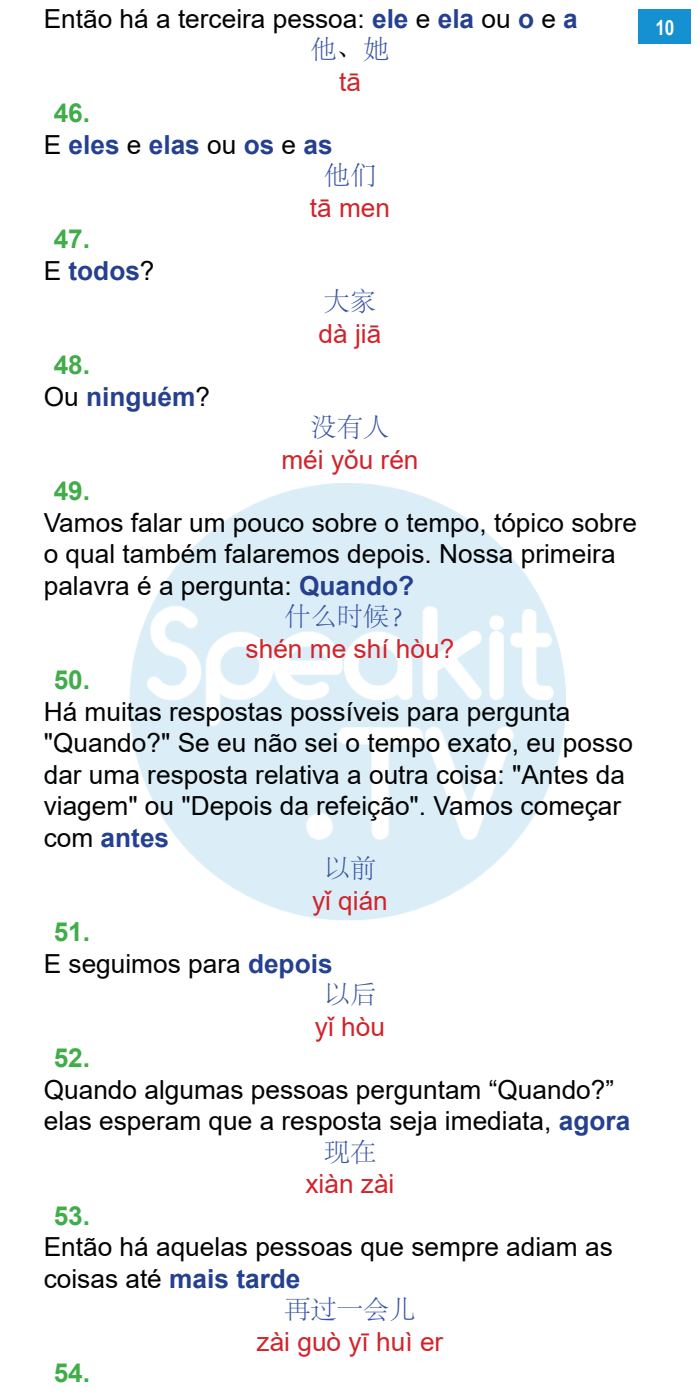
<style>
.page{position:relative;width:700px;height:1400px;background:#fff}
.page>*{position:absolute;margin:0;border:0;box-sizing:border-box;transform-origin:0 0}
.Text_ALL{font:26.25px/31.5px "Arial";color:#020304}
.Text_L2R_centre{font:26.25px "Arial";color:#d2232a}
.Text_ALL-2{font:700 26.25px "Arial";color:#25408f}
.bullets_for_ALL{font:700 26.25px "Arial";color:#41ad49}
.Text_L2R_centre-2{font:300 26.25px "Adobe Song Std";color:#3953a4}
.t1{font:700 21px "Arial Narrow";color:#fff}
.s1{font-weight:700;color:#25408f}
.s2{color:#020304}
.s3{font-weight:400;color:#020304}
</style>
<div class="page">
<img style="left:130px;top:483px;width:436px;height:437px">
<div style="left:639px;top:9px;width:52px;height:35px;background:#1590d0"></div>
<p class="Text_ALL" style="left:44px;top:3px;width:536px">Então há a terceira pessoa: <span class="s1">ele</span> e <span class="s1">ela</span> ou <span class="s1">o a</span>e</p>
<p class="Text_L2R_centre-2" style="left:311px;top:36px;width:80px">他<span class="s2">、</span>她</p>
<p class="Text_L2R_centre" style="left:339px;top:64px;width:23px">tā</p>
<p class="bullets_for_ALL" style="left:54px;top:95px;width:38px">46.</p>
<p class="Text_ALL-2" style="left:44px;top:126px;width:290px"><span class="s3">E</span> eles <span class="s3">e</span> elas <span class="s3">ou</span> os <span class="s3">e</span> as</p>
<p class="Text_L2R_centre-2" style="left:324px;top:162px;width:54px">他们</p>
<p class="Text_L2R_centre" style="left:310px;top:190px;width:82px">tā men</p>
<p class="bullets_for_ALL" style="left:54px;top:221px;width:38px">47.</p>
<p class="Text_ALL-2" style="left:44px;top:252px;width:112px"><span class="s3">E</span> todos<span class="s3">?</span></p>
<p class="Text_L2R_centre-2" style="left:324px;top:288px;width:54px">大家</p>
<p class="Text_L2R_centre" style="left:319px;top:316px;width:64px">dà jiā</p>
<p class="bullets_for_ALL" style="left:54px;top:347px;width:38px">48.</p>
<p class="Text_ALL-2" style="left:44px;top:378px;width:168px"><span class="s3">Ou</span> ninguém<span class="s3">?</span></p>
<p class="Text_L2R_centre-2" style="left:311px;top:414px;width:80px">没有人</p>
<p class="Text_L2R_centre" style="left:281px;top:442px;width:139px">méi yǒu rén</p>
<p class="bullets_for_ALL" style="left:54px;top:473px;width:38px">49.</p>
<p class="Text_ALL" style="left:44px;top:507px;width:595px">Vamos falar um pouco sobre o tempo, tópico sobre o qual também falaremos depois. Nossa primeira palavra aé pergunta: <span class="s1">Quando?</span></p>
<p class="Text_L2R_centre-2" style="left:284px;top:603px;width:133px">什么时候?</p>
<p class="Text_L2R_centre" style="left:246px;top:631px;width:210px">shén me shí hòu?</p>
<p class="bullets_for_ALL" style="left:54px;top:662px;width:38px">50.</p>
<p class="Text_ALL" style="left:44px;top:696px;width:591px">Há muitas respostas possíveis para pergunta "Quando?" Se eu não sei o tempo exato, eu posso dar uma resposta relativa a outra coisa ": Antes da viagem" ou "Depois da refeição ." Vamos começar com <span class="s1">antes</span></p>
<p class="Text_L2R_centre-2" style="left:324px;top:855px;width:54px">以前</p>
<p class="Text_L2R_centre" style="left:312px;top:883px;width:77px">yǐ qián</p>
<p class="bullets_for_ALL" style="left:54px;top:914px;width:38px">51.</p>
<p class="Text_ALL" style="left:44px;top:948px;width:290px">E seguimos para <span class="s1">depois</span></p>
<p class="Text_L2R_centre-2" style="left:324px;top:981px;width:54px">以后</p>
<p class="Text_L2R_centre" style="left:315px;top:1009px;width:72px">yǐ hòu</p>
<p class="bullets_for_ALL" style="left:54px;top:1040px;width:38px">52.</p>
<p class="Text_ALL" style="left:44px;top:1074px;width:588px">Quando algumas pessoas perguntam “Quando “? elas esperam que a resposta seja imediata, <span class="s1">agora</span></p>
<p class="Text_L2R_centre-2" style="left:324px;top:1138px;width:54px">现在</p>
<p class="Text_L2R_centre" style="left:305px;top:1166px;width:90px">xiàn zài</p>
<p class="bullets_for_ALL" style="left:54px;top:1197px;width:38px">53.</p>
<p class="Text_ALL" style="left:44px;top:1231px;width:571px">Então há aquelas pessoas que sempre adiam as coisas até <span class="s1">mais tarde</span></p>
<p class="Text_L2R_centre-2" style="left:284px;top:1296px;width:133px">再过一会儿</p>
<p class="Text_L2R_centre" style="left:257px;top:1324px;width:188px">zài guò yī huì er</p>
<p class="bullets_for_ALL" style="left:54px;top:1355px;width:38px">54.</p>
<p class="t1" style="left:655px;top:11px;width:21px">10</p>
</div>
